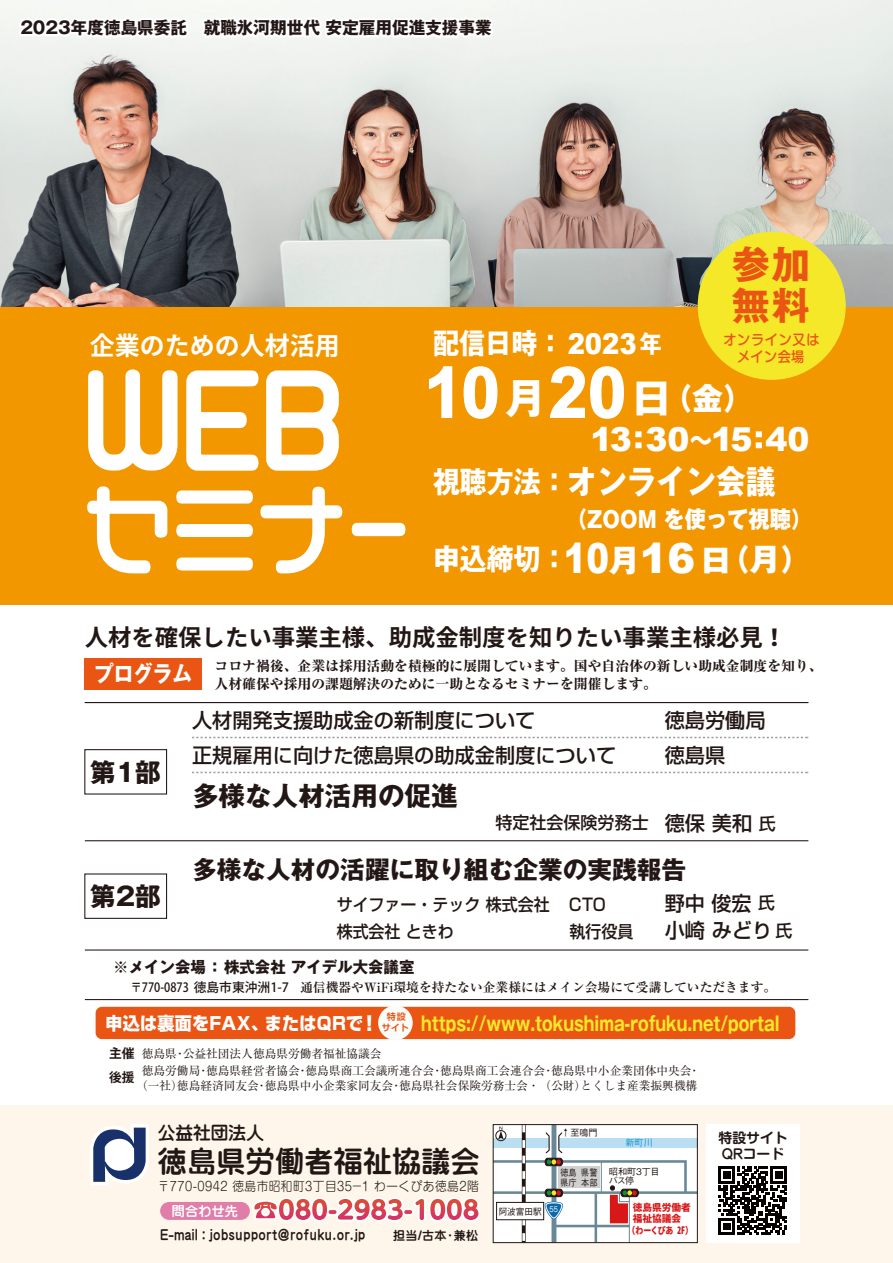
<style>
.page{position:relative;width:893px;height:1263px;background:#fff}
.page>*{position:absolute;margin:0;border:0;box-sizing:border-box;transform-origin:0 0}
.t1{font:700 70.2px "Arial";color:#fff}
.t2{font:700 41.4px "Gothic MB101 Pro";color:#fff}
.t3{font:700 38.1px/41.2px "Gothic MB101 Pro";color:#ea5514}
.t4{font:900 33px "Arial";letter-spacing:-.04em;color:#fff}
.t5{font:700 32.7px "Gothic MB101 Pro";color:#fff;scale:.91 1}
.t6{font:800 30.9px "Gothic MB101 Pro";color:#fff}
.t7{font:700 29.55px "Gothic MB101 Pro";color:#fff;scale:.91 1}
.t8{font:29.1px "Yenti EGP Extra SJIS";letter-spacing:.01em;color:#221714}
.t9{font:700 28.8px "Gothic MB101 Pro";color:#fff;scale:.91 1}
.t10{font:700 28.35px "Gothic MB101 Pro";color:#fff;scale:.94 1}
.t11{font:700 26.55px "Gothic MB101 Pro";color:#221714}
.t12{font:25.5px "Gen Shin Gothic Monospace Bold";color:#fff}
.t13{font:700 25.5px "Gothic MB101 Pro";color:#221714}
.t14{font:700 24.75px "Gothic MB101 Pro";color:#221714}
.t15{font:23.4px "Gen Shin Gothic Monospace Bold";color:#221714}
.t16{font:800 23.4px "Gothic MB101 Pro";color:#fff;scale:.91 1}
.t17{font:700 22.35px "Gothic MB101 Pro";color:#fff;scale:.88 1}
.t18{font:500 20.25px "Shin Go Pro";color:#221714}
.t19{font:700 19.65px "Gothic MB101 Pro";color:#f5e829;scale:.79 1}
.t20{font:800 17.7px "Shin Go Pro";letter-spacing:.02em;color:#fff;scale:.96 1}
.t21{font:17.7px "Yenti EG Extra SJIS";color:#221714}
.t22{font:700 16.95px "Gothic MB101 Pro";color:#221714}
.t23{font:500 16.95px "Shin Go Pro";color:#221714;scale:.94 1}
.t24{font:500 16.95px "Shin Go Pro";color:#221714}
.t25{font:700 15.75px "Gothic MB101 Pro";color:#221714}
.t26{font:500 14.1px/17.1px "Shin M Go Pro";letter-spacing:.05em;color:#ea5514;text-align:center;scale:.93 1}
.t27{font:13.95px "Yenti EGP Extra SJIS";letter-spacing:.05em;color:#221714;scale:.87 1}
.t28{font:800 13.8px/18px "Ryumin Pro";color:#221714}
.t29{font:700 13.8px/16px "Shin M Go Pro De";color:#221714}
.t30{font:13.05px "Yenti EGP Extra SJIS";letter-spacing:.025em;color:#fff}
.t31{font:700 12.75px "Ryumin Pro";color:#221714}
.t32{font:500 12.75px "Koz Go Pr 6 N";color:#221714;scale:.86 1}
.t33{font:700 12.75px/23.7px "Koz Go Pr 6 N";color:#221714}
.t34{font:300 12.6px "Shin M Go Pro";letter-spacing:.04em;color:#221714;scale:.92 1}
.t35{font:12px "Yenti EGP Extra SJIS";color:#221714}
.t36{font:11.7px/16.5px "Ryumin Pro";color:#221714}
.t37{font:9.75px/10.6px "Gen Shin Gothic Monospace Heavy";color:#d71718}
.t38{font:9.75px "Gen Shin Gothic Monospace Heavy";color:#d71718;scale:.82 1}
.t39{font:500 9.15px/8.7px "Gothic BBB Pro";color:#221714}
.t40{font:500 9.15px/9.8px "Gothic BBB Pro";color:#221714;scale:.89 1}
.t41{font:500 9.15px "Gothic BBB Pro";color:#221714;scale:.95 1}
.t42{font:500 9.15px "Gothic BBB Pro";color:#1897ce}
.t43{font:700 9px/10.9px "Shin Go Pro De";color:#ea5514;text-align:center}
.s1{font-family:"Arial";font-weight:900;font-size:28.65px}
.s2{font-size:24.6px}
.s3{font-weight:700;font-size:41.4px}
.s4{font-size:29.55px}
.s5{font-size:22.2px}
.s6{font-family:"Arial";font-weight:900;font-size:41.4px}
.s7{font-weight:800;font-size:30.9px}
.s8{font-size:20.25px}
.s9{font-size:16.95px}
.s10{font-weight:900;font-size:19.95px}
.s11{font-family:"Gen Jyuu Gothic Monospace Heavy";font-size:10.2px}
.s12{font-family:"Yenti EGP Extra SJIS";font-weight:400}
</style>
<div class="page">
<img style="left:0;top:0;width:893px;height:307px">
<div style="left:0;top:307px;width:893px;height:298px;background:#f39700"></div>
<div style="left:0;top:1106px;width:893px;height:157px;background:#fef6ea"></div>
<div style="left:160px;top:1202px;width:90px;height:18px;background:#e07ea9;border-radius:9px"></div>
<div style="left:493px;top:1124px;width:204px;height:118px;background:#fff"></div>
<hr style="left:493px;top:1191px;width:204px;height:3px;background:#688797">
<div style="left:493px;top:1138px;width:204px;height:9px;background:#badef2"></div>
<svg style="left:492px;top:1124px;width:196px;height:118px"></svg>
<div style="left:493px;top:1124px;width:205px;height:119px;border:1px solid #221714"></div>
<svg style="left:90px;top:1124px;width:59px;height:61px"></svg>
<svg style="left:253px;top:1197px;width:227px;height:25px"></svg>
<div style="left:706px;top:1124px;width:93px;height:118px;background:#fff"></div>
<div style="left:96px;top:1007px;width:699px;height:32px;background:#ea5514;border-radius:6px"></div>
<div style="left:85px;top:658px;width:117px;height:32px;background:#ea5514"></div>
<hr style="left:85px;top:840px;width:723px;height:1px;background:#221714">
<hr style="left:85px;top:702px;width:723px;height:1px;background:#221714">
<hr style="left:85px;top:949px;width:723px;height:1px;background:#221714">
<hr style="left:85px;top:999px;width:723px;height:1px;background:#221714">
<div style="left:378px;top:1005px;width:35px;height:35px;background:#fff;border-radius:50%"></div>
<div style="left:84px;top:749px;width:83px;height:45px;border:1px solid #221714"></div>
<div style="left:84px;top:873px;width:83px;height:46px;border:1px solid #221714"></div>
<svg style="left:192px;top:772px;width:616px;height:1px"></svg>
<svg style="left:192px;top:737px;width:616px;height:1px"></svg>
<div style="left:698px;top:232px;width:148px;height:148px;background:#f5e829;border-radius:50%"></div>
<svg style="left:15px;top:0;width:495px;height:71px"></svg>
<svg style="left:428px;top:366px;width:25px;height:52px"></svg>
<svg style="left:463px;top:366px;width:35px;height:53px"></svg>
<svg style="left:549px;top:366px;width:75px;height:53px"></svg>
<svg style="left:635px;top:431px;width:7px;height:17px"></svg>
<svg style="left:756px;top:431px;width:6px;height:17px"></svg>
<svg style="left:88px;top:369px;width:251px;height:102px"></svg>
<svg style="left:87px;top:486px;width:319px;height:88px"></svg>
<svg style="left:719px;top:1167px;width:68px;height:68px"></svg>
<h3 class="t22" style="left:20px;top:14px;width:473px">2023年度徳島県委託　就職氷河期世代 安定雇用促進支援事業</h3>
<h3 class="t12" style="left:90px;top:326px;width:251px">企業のための人材活用</h3>
<h3 class="t9" style="left:433px;top:319px;width:253px">配信日時： <span class="s1">2023</span><span class="s2">年</span></h3>
<h3 class="t3" style="left:732px;top:239px;width:80px">参加無料</h3>
<p class="t26" style="left:723px;top:329px;width:105px">オンライン又はメイン会場</p>
<h1 class="t1" style="left:424px;top:343px;width:204px">10 20</h1>
<h2 class="t2" style="left:505px;top:364px;width:43px">月</h2>
<h3 class="t6" style="left:631px;top:373px;width:125px"><span class="s3">日</span>（金）</h3>
<h3 class="t10" style="left:688px;top:417px;width:30px">～</h3>
<h3 class="t4" style="left:590px;top:415px;width:101px">13 30</h3>
<h3 class="t4" style="left:711px;top:415px;width:100px">15 40</h3>
<h3 class="t5" style="left:433px;top:455px;width:378px"><span class="s4">視聴方法：</span>オンライン会議</h3>
<h3 class="t16" style="left:566px;top:499px;width:272px">（<span class="s5">ZOOM</span> を使って視聴）</h3>
<h3 class="t7" style="left:433px;top:534px;width:417px">申込締切：<span class="s6">10</span><span class="s7">月</span><span class="s6">16</span> <span class="s7">日（月）</span></h3>
<h3 class="t15" style="left:85px;top:620px;width:703px">人材を確保したい事業主様、助成金制度を知りたい事業主様必見！</h3>
<h3 class="t17" style="left:94px;top:655px;width:113px">プログラム</h3>
<h3 class="t18" style="left:192px;top:704px;width:345px">人材開発支援助成金の新制度について</h3>
<h3 class="t18" style="left:665px;top:704px;width:102px">徳島労働局</h3>
<h3 class="t18" style="left:192px;top:738px;width:426px">正規雇用に向けた徳島県の助成金制度について</h3>
<h3 class="t18" style="left:665px;top:739px;width:62px">徳島県</h3>
<h3 class="t11" style="left:192px;top:773px;width:267px">多様な人材活用の促進</h3>
<h3 class="t24" style="left:496px;top:809px;width:282px">特定社会保険労務士 <span class="s8">德保 美和</span> 氏</h3>
<p class="t28" style="left:215px;top:655px;width:610px">コロナ禍後、企業は採用活動を積極的に展開しています。国や自治体の新しい助成金制度を知り、人材確保や採用の課題解決のために一助となるセミナーを開催します。</p>
<h3 class="t13" style="left:90px;top:751px;width:72px">第1部</h3>
<h3 class="t13" style="left:90px;top:875px;width:72px">第2部</h3>
<h3 class="t14" style="left:192px;top:849px;width:496px">多様な人材の活躍に取り組む企業の実践報告</h3>
<h3 class="t23" style="left:337px;top:890px;width:288px">サイファー・テック 株式会社 CTO</h3>
<h3 class="t18" style="left:665px;top:886px;width:112px">野中 俊宏 <span class="s9">氏</span></h3>
<h3 class="t23" style="left:337px;top:917px;width:126px">株式会社 ときわ</h3>
<h3 class="t23" style="left:569px;top:917px;width:70px">執行役員</h3>
<h3 class="t18" style="left:665px;top:914px;width:129px">小崎 みどり <span class="s9">氏</span></h3>
<h3 class="t25" style="left:113px;top:954px;width:303px">※メイン会場： 株式会社 アイデル大会議室</h3>
<p class="t32" style="left:131px;top:980px;width:185px">〒770-0873 徳島市東沖洲1-7</p>
<h3 class="t20" style="left:106px;top:1009px;width:286px">申込は裏面をFAX、またはQRで<span class="s10">！</span></h3>
<p class="t31" style="left:300px;top:977px;width:477px">通信機器やWiFi環境を持たない企業様にはメイン会場にて受講していただきます。</p>
<p class="t43" style="left:382px;top:1010px;width:29px">特設サイト</p>
<h3 class="t19" style="left:421px;top:1007px;width:455px">https://www.tokushima-rofuku.net/portal</h3>
<p class="t33" style="left:109px;top:1042px;width:27px">主催後援</p>
<p class="t36" style="left:142px;top:1045px;width:560px">徳島県・公益社団法人徳島県労働者福祉協議会<br>徳島労働局・徳島県経営者協会・徳島県商工会議所連合会・徳島県商工会連合会・徳島県中小企業団体中央会・</p>
<p class="t36" style="left:136px;top:1076px;width:563px">（一社）徳島経済同友会・徳島県中小企業家同友会・徳島県社会保険労務士会・（公財）とくしま産業振興機構</p>
<h3 class="t21" style="left:158px;top:1124px;width:108px">公益社団法人</h3>
<p class="t39" style="left:561px;top:1127px;width:38px">↑至鳴門</p>
<h3 class="t8" style="left:158px;top:1147px;width:324px">徳島県労働者福祉協議会</h3>
<p class="t34" style="left:158px;top:1176px;width:350px">〒770-0942 徳島市昭和町3丁目35－1 わーくぴあ徳島2階</p>
<p class="t27" style="left:160px;top:1228px;width:237px">E-mail : jobsupport@rofuku.or.jp</p>
<p class="t35" style="left:393px;top:1229px;width:86px">担当/古本・兼松</p>
<p class="t42" style="left:625px;top:1135px;width:29px">新町川</p>
<p class="t40" style="left:560px;top:1166px;width:20px">徳島県庁</p>
<p class="t40" style="left:581px;top:1166px;width:20px">県警本部</p>
<p class="t39" style="left:609px;top:1166px;width:52px">昭和町3丁目バス停</p>
<p class="t37" style="left:633px;top:1202px;width:60px">徳島県労働者福祉協議会</p>
<p class="t38" style="left:628px;top:1223px;width:81px">（わーくぴあ <span class="s11">2F</span>）</p>
<p class="t30" style="left:172px;top:1204px;width:67px">問合わせ先</p>
<p class="t41" style="left:499px;top:1204px;width:64px">阿波富田駅 <sup>55</sup></p>
<p class="t29" style="left:719px;top:1128px;width:71px">特設サイト<br><span class="s12">QR</span>コード</p>
</div>
